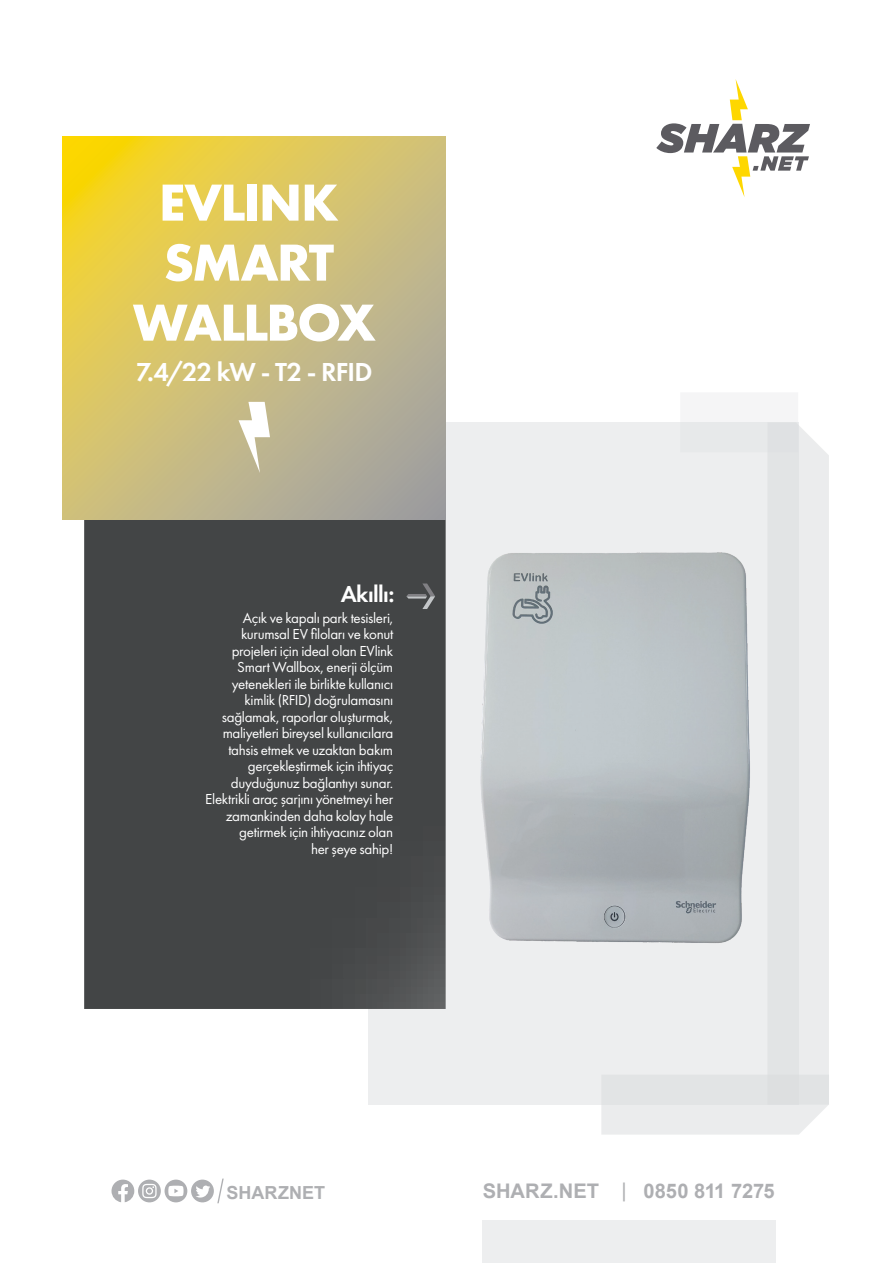
<style>
.page{position:relative;width:893px;height:1263px;background:#fff}
.page>*{position:absolute;margin:0;border:0;box-sizing:border-box;transform-origin:0 0}
.t1{font:700 54px/60px "Futura PT";letter-spacing:-.04em;color:#fff;text-align:center}
.t2{font:600 27px "Futura PT";letter-spacing:-.03em;color:#fff}
.t3{font:600 24px "Futura PT";letter-spacing:-.025em;color:#fff}
.t4{font:700 20.1px "Arial";color:#aeafb2}
.t5{font:700 18px "Arial";letter-spacing:.005em;color:#aeafb2}
.t6{font:15px/16.5px "Futura PT";letter-spacing:-.02em;color:#fff;text-align:right}
.s1{font-weight:400}
</style>
<div class="page">
<div style="left:368px;top:422px;width:430px;height:682px;background:#edeeef"></div>
<div style="left:680px;top:392px;width:118px;height:60px;background:#f5f5f6"></div>
<svg style="left:601px;top:422px;width:228px;height:712px"></svg>
<img style="left:480px;top:541px;width:287px;height:421px">
<div style="left:84px;top:519px;width:362px;height:490px;background:#434546"></div>
<svg style="left:63px;top:136px;width:383px;height:383px;background:#cfbe71"></svg>
<svg style="left:656px;top:79px;width:154px;height:118px"></svg>
<svg style="left:238px;top:402px;width:32px;height:71px"></svg>
<svg style="left:111px;top:1178px;width:113px;height:25px"></svg>
<div style="left:482px;top:1220px;width:293px;height:43px;background:#edeeef"></div>
<svg style="left:406px;top:583px;width:29px;height:26px"></svg>
<h1 class="t1" style="left:133px;top:171px;width:244px">EVLINK<br>SMART<br>WALLBOX</h1>
<h2 class="t2" style="left:136px;top:355px;width:238px">7.4/22 kW - T2 - RFID</h2>
<h3 class="t3" style="left:341px;top:578px;width:55px">Akıllı:</h3>
<p class="t6" style="left:205px;top:609px;width:189px">Açık ve kapalı park tesisleri, kurumsal EV filoları ve konut projeleri için ideal olan EVlink<br>Smart Wallbox, enerji ölçüm yetenekleri ile birlikte kullanıcı kimlik (RFID) doğrulamasını sağlamak, raporlar oluşturmak, maliyetleri bireysel kullanıcılara tahsis etmek ve uzaktan bakım gerçekleştirmek için ihtiyaç duyduğunuz bağlantıyı sunar.<br>Elektrikli araç şarjını yönetmeyi her zamankinden daha kolay hale getirmek için ihtiyacınız olan<br>her şeye sahip!</p>
<p class="t5" style="left:226px;top:1180px;width:100px">SHARZNET</p>
<h3 class="t4" style="left:483px;top:1178px;width:293px">SHARZ.NET <span class="s1">|</span> 0850 811 7275</h3>
</div>
